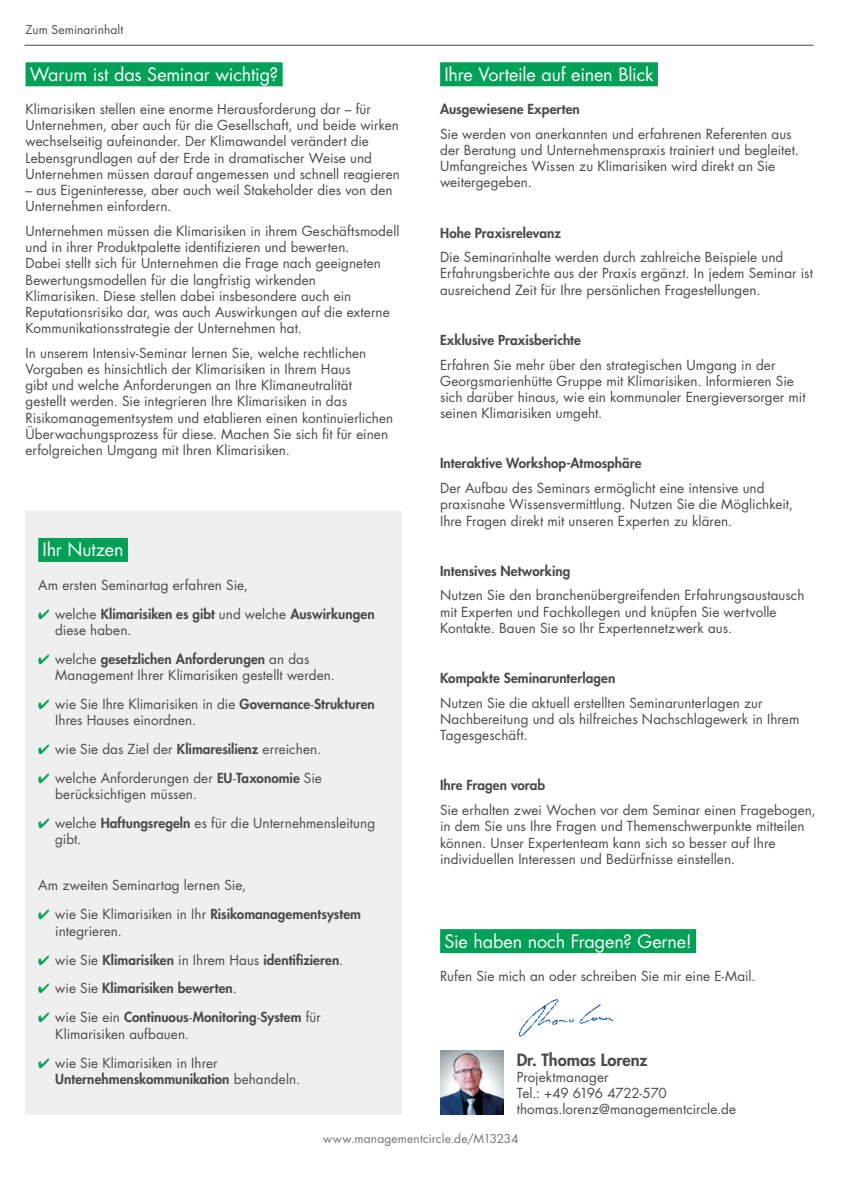
<style>
.page{position:relative;width:842px;height:1178px;background:#fff}
.page>*{position:absolute;margin:0;border:0;box-sizing:border-box;transform-origin:0 0}
.t1{font:18px "Futura Std";letter-spacing:-.01em;color:#fff}
.t2{font:800 16.5px "Futura Std";color:#4a4a49}
.t3{font:13.5px/16.2px "Futura Std";letter-spacing:.005em;color:#4a4a49}
.t4{font:800 13.5px/16.2px "Futura Std";letter-spacing:.005em;color:#4a4a49}
.t5{font:12px "Futura Std";letter-spacing:.01em;color:#757474}
.t6{font:12px "Futura Std";letter-spacing:.005em;color:#4a4a49}
.s1{color:#00a057}
.s2{font-weight:400}
.s3{font-weight:800}
</style>
<div class="page">
<hr style="left:25px;top:45px;width:789px;height:1px;background:#4a4a49">
<div style="left:440px;top:929px;width:256px;height:24px;background:#00a057"></div>
<div style="left:440px;top:62px;width:218px;height:24px;background:#00a057"></div>
<div style="left:26px;top:62px;width:257px;height:24px;background:#00a057"></div>
<div style="left:26px;top:511px;width:376px;height:603px;background:#efefef"></div>
<div style="left:38px;top:538px;width:90px;height:24px;background:#00a057"></div>
<img style="left:440px;top:1050px;width:64px;height:64px">
<img style="left:519px;top:999px;width:95px;height:38px">
<p class="t6" style="left:26px;top:22px;width:99px">Zum Seminarinhalt</p>
<h1 class="t1" style="left:30px;top:63px;width:250px">Warum ist das Seminar wichtig?</h1>
<p class="t3" style="left:26px;top:101px;width:376px">Klimarisiken stellen eine enorme Herausforderung dar – für Unternehmen, aber auch für die Gesellschaft, und beide wirken wechselseitig aufeinander. Der Klimawandel verändert die Lebensgrundlagen auf der Erde in dramatischer Weise und Unternehmen müssen darauf angemessen und schnell reagieren</p>
<p class="t3" style="left:26px;top:182px;width:369px">– aus Eigeninteresse, aber auch weil Stakeholder dies von den<br>Unternehmen einfordern.</p>
<p class="t3" style="left:26px;top:223px;width:375px">Unternehmen müssen die Klimarisiken in ihrem Geschäftsmodell und in ihrer Produktpalette identifizieren und bewerten.<br>Dabei stellt sich für Unternehmen die Frage nach geeigneten Bewertungsmodellen für die langfristig wirkenden<br>Klimarisiken. Diese stellen dabei insbesondere auch ein Reputationsrisiko dar, was auch Auswirkungen auf die externe Kommunikationsstrategie der Unternehmen hat.</p>
<p class="t3" style="left:26px;top:345px;width:369px">In unserem Intensiv-Seminar lernen Sie, welche rechtlichen Vorgaben es hinsichtlich der Klimarisiken in Ihrem Haus<br>gibt und welche Anforderungen an Ihre Klimaneutralität gestellt werden. Sie integrieren Ihre Klimarisiken in das Risikomanagementsystem und etablieren einen kontinuierlichen Überwachungsprozess für diese. Machen Sie sich fit für einen erfolgreichen Umgang mit Ihren Klimarisiken.</p>
<h1 class="t1" style="left:43px;top:538px;width:83px">Ihr Nutzen</h1>
<p class="t3" style="left:38px;top:577px;width:211px">Am ersten Seminartag erfahren Sie,</p>
<p class="t4" style="left:55px;top:605px;width:321px;text-indent:-17px"><span class="s1">✔</span> <span class="s2">welche</span> Klimarisiken es gibt <span class="s2">und welche</span> Auswirkungen <span class="s2">diese haben.</span></p>
<p class="t3" style="left:55px;top:651px;width:281px;text-indent:-17px"><span class="s1">✔</span> welche <span class="s3">gesetzlichen Anforderungen</span> an das<br>Management Ihrer Klimarisiken gestellt werden.</p>
<p class="t3" style="left:55px;top:696px;width:321px;text-indent:-17px"><span class="s1">✔</span> wie Sie Ihre Klimarisiken in die <span class="s3">Governance</span>-<span class="s3">Strukturen<br></span>Ihres Hauses einordnen.</p>
<p class="t3" style="left:38px;top:741px;width:284px"><span class="s1">✔</span> wie Sie das Ziel der <span class="s3">Klimaresilienz</span> erreichen.</p>
<p class="t3" style="left:55px;top:770px;width:268px;text-indent:-17px"><span class="s1">✔</span> welche Anforderungen der <span class="s3">EU</span>-<span class="s3">Taxonomie</span> Sie berücksichtigen müssen.</p>
<p class="t3" style="left:55px;top:815px;width:321px;text-indent:-17px"><span class="s1">✔</span> welche <span class="s3">Haftungsregeln</span> es für die Unternehmensleitung gibt.</p>
<p class="t3" style="left:38px;top:877px;width:209px">Am zweiten Seminartag lernen Sie,</p>
<p class="t3" style="left:55px;top:906px;width:307px;text-indent:-17px"><span class="s1">✔</span> wie Sie Klimarisiken in Ihr <span class="s3">Risikomanagementsystem </span>integrieren.</p>
<p class="t4" style="left:38px;top:951px;width:306px"><span class="s1">✔</span> <span class="s2">wie Sie</span> Klimarisiken <span class="s2">in Ihrem Haus</span> identifizieren<span class="s2">.</span></p>
<p class="t4" style="left:38px;top:980px;width:200px"><span class="s1">✔</span> <span class="s2">wie Sie</span> Klimarisiken bewerten<span class="s2">.</span></p>
<p class="t3" style="left:55px;top:1009px;width:267px;text-indent:-17px"><span class="s1">✔</span> wie Sie ein <span class="s3">Continuous</span>-<span class="s3">Monitoring</span>-<span class="s3">System</span> für<br>Klimarisiken aufbauen.</p>
<p class="t3" style="left:55px;top:1055px;width:246px;text-indent:-17px"><span class="s1">✔</span> wie Sie Klimarisiken in Ihrer<br><span class="s3">Unternehmenskommunikation</span> behandeln.</p>
<h1 class="t1" style="left:444px;top:63px;width:211px">Ihre Vorteile auf einen Blick</h1>
<p class="t4" style="left:440px;top:101px;width:141px">Ausgewiesene Experten</p>
<p class="t3" style="left:440px;top:126px;width:360px">Sie werden von anerkannten und erfahrenen Referenten aus der Beratung und Unternehmenspraxis trainiert und begleitet.<br>Umfangreiches Wissen zu Klimarisiken wird direkt an Sie weitergegeben.</p>
<p class="t4" style="left:440px;top:224px;width:122px">Hohe Praxisrelevanz</p>
<p class="t3" style="left:440px;top:249px;width:374px">Die Seminarinhalte werden durch zahlreiche Beispiele und<br>Erfahrungsberichte aus der Praxis ergänzt. In jedem Seminar ist ausreichend Zeit für Ihre persönlichen Fragestellungen.</p>
<p class="t4" style="left:440px;top:332px;width:142px">Exklusive Praxisberichte</p>
<p class="t3" style="left:440px;top:357px;width:367px">Erfahren Sie mehr über den strategischen Umgang in der Georgsmarienhütte Gruppe mit Klimarisiken. Informieren Sie sich darüber hinaus, wie ein kommunaler Energieversorger mit seinen Klimarisiken umgeht.</p>
<p class="t4" style="left:440px;top:455px;width:203px">Interaktive Workshop-Atmosphäre</p>
<p class="t3" style="left:440px;top:480px;width:354px">Der Aufbau des Seminars ermöglicht eine intensive und praxisnahe Wissensvermittlung. Nutzen Sie die Möglichkeit,<br>Ihre Fragen direkt mit unseren Experten zu klären.</p>
<p class="t4" style="left:440px;top:563px;width:132px">Intensives Networking</p>
<p class="t3" style="left:440px;top:587px;width:366px">Nutzen Sie den branchenübergreifenden Erfahrungsaustausch mit Experten und Fachkollegen und knüpfen Sie wertvolle<br>Kontakte. Bauen Sie so Ihr Expertennetzwerk aus.</p>
<p class="t4" style="left:440px;top:670px;width:177px">Kompakte Seminarunterlagen</p>
<p class="t3" style="left:440px;top:695px;width:361px">Nutzen Sie die aktuell erstellten Seminarunterlagen zur<br>Nachbereitung und als hilfreiches Nachschlagewerk in Ihrem<br>Tagesgeschäft.</p>
<p class="t4" style="left:440px;top:777px;width:107px">Ihre Fragen vorab</p>
<p class="t3" style="left:440px;top:802px;width:377px">Sie erhalten zwei Wochen vor dem Seminar einen Fragebogen, in dem Sie uns Ihre Fragen und Themenschwerpunkte mitteilen können. Unser Expertenteam kann sich so besser auf Ihre individuellen Interessen und Bedürfnisse einstellen.</p>
<h1 class="t1" style="left:444px;top:929px;width:249px">Sie haben noch Fragen? Gerne!</h1>
<p class="t3" style="left:440px;top:968px;width:317px">Rufen Sie mich an oder schreiben Sie mir eine E-Mail.</p>
<p class="t2" style="left:517px;top:1049px;width:132px">Dr. Thomas Lorenz</p>
<p class="t3" style="left:517px;top:1069px;width:221px">Projektmanager<br>Tel.: +49 6196 4722-570 thomas.lorenz@managementcircle.de</p>
<p class="t5" style="left:323px;top:1131px;width:197px">www.managementcircle.de/M13234</p>
</div>
